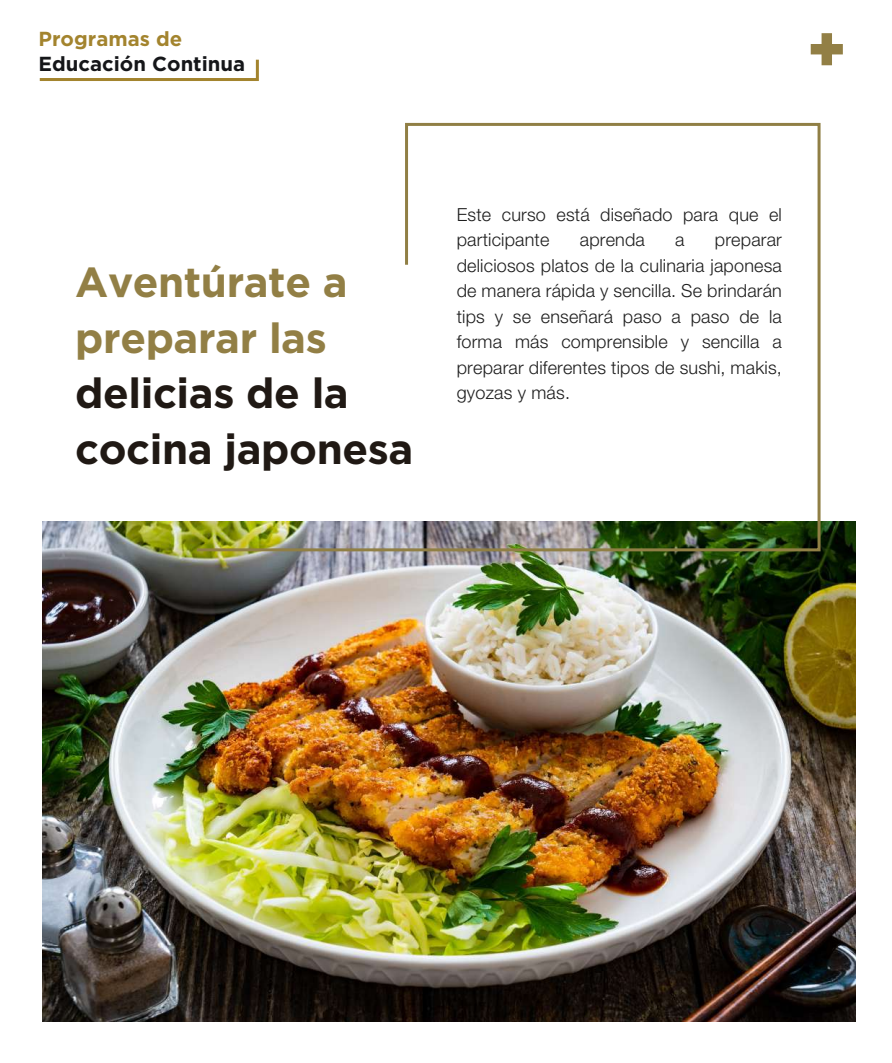
<style>
.page{position:relative;width:892px;height:1063px;background:#fff}
.page>*{position:absolute;margin:0;border:0;box-sizing:border-box;transform-origin:0 0}
.t1{font:700 42px/55.5px "Gotham";letter-spacing:-.01em;color:#201914}
.t2{font:700 42px/55.5px "Gotham";letter-spacing:-.01em;color:#927f45}
.t3{font:700 20.25px "Gotham";color:#151619}
.t4{font:700 20.25px "Gotham";color:#a3842e}
.t5{font:300 18px/25.5px "Helvetica Neue LT Std";letter-spacing:.01em;color:#1e1e1e}
</style>
<div class="page">
<img style="left:43px;top:521px;width:812px;height:501px">
<svg style="left:811px;top:33px;width:32px;height:32px"></svg>
<svg style="left:39px;top:59px;width:220px;height:22px"></svg>
<svg style="left:194px;top:122px;width:628px;height:431px"></svg>
<p class="t4" style="left:39px;top:27px;width:145px">Programas de</p>
<p class="t3" style="left:39px;top:52px;width:208px">Educación Continua</p>
<h1 class="t2" style="left:75px;top:254px;width:274px">Aventúrate a preparar las</h1>
<h1 class="t1" style="left:75px;top:365px;width:340px">delicias de la cocina japonesa</h1>
<p class="t5" style="left:457px;top:201px;width:327px">Este curso está diseñado para que el participante</p>
<p class="t5" style="left:580px;top:227px;width:67px">aprenda</p>
<p class="t5" style="left:675px;top:227px;width:11px">a</p>
<p class="t5" style="left:457px;top:227px;width:327px;text-align:justify;text-indent:258px">preparar deliciosos platos de la culinaria japonesa de manera rápida y sencilla. Se brindarán tips y se enseñará paso a paso de la forma más comprensible y sencilla a preparar diferentes tipos de sushi, makis, gyozas y más.</p>
</div>
